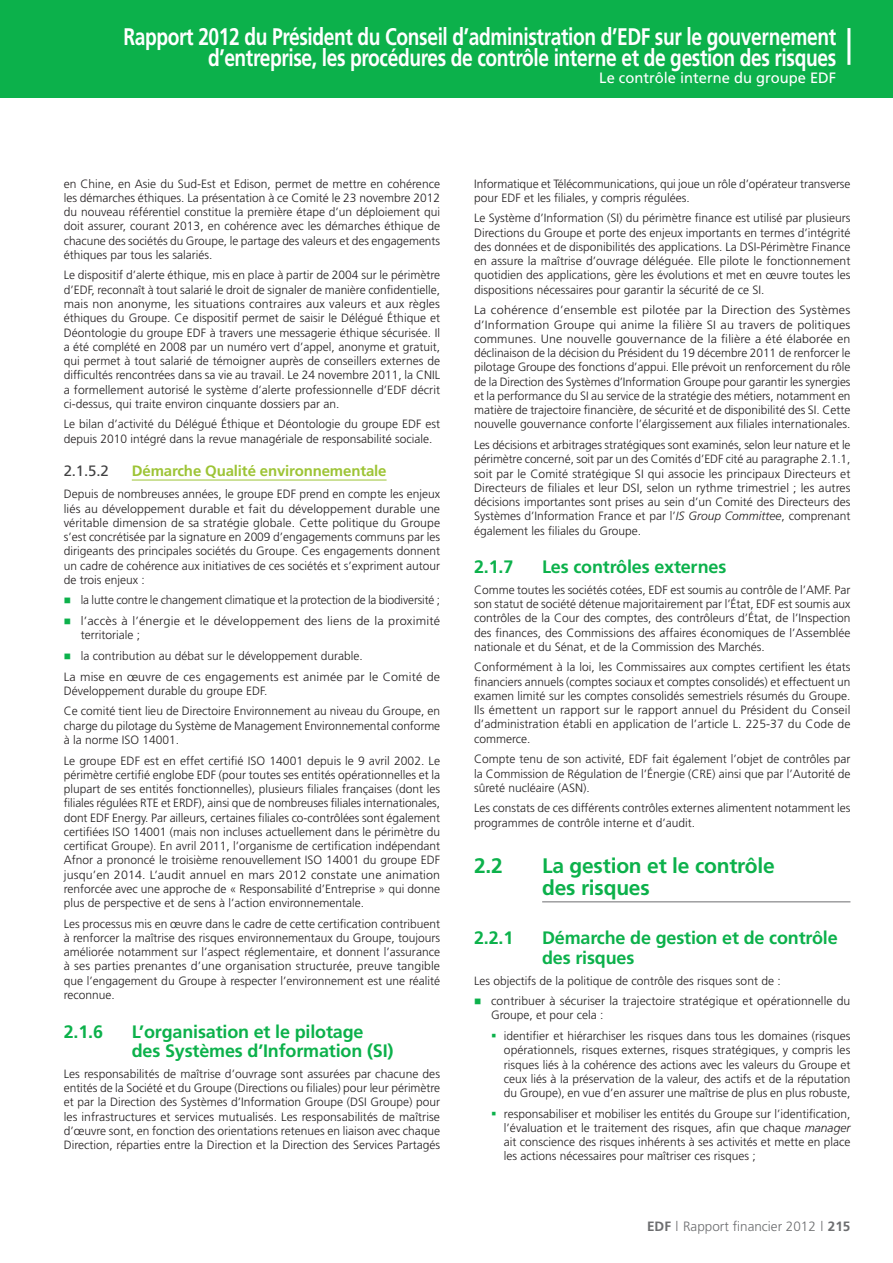
<style>
.page{position:relative;width:893px;height:1263px;background:#fff}
.page>*{position:absolute;margin:0;border:0;box-sizing:border-box;transform-origin:0 0}
.t1{font:700 24px/21px "Frutiger LT Std";letter-spacing:-.02em;color:#fff;text-align:right;scale:.8 1}
.t2{font:700 21px/22.5px "Frutiger LT Std";letter-spacing:-.01em;color:#0cb14b}
.t3{font:700 18px/19.5px "Frutiger LT Std";letter-spacing:-.01em;color:#0cb14b}
.t4{font:700 15px "Frutiger LT Std";letter-spacing:-.01em;color:#9dc435}
.t5{font:15px "Frutiger LT Std";color:#fff}
.t6{font:15px "Frutiger LT Std";color:#404041}
.t7{font:300 13.5px "Frutiger LT Std";color:#6d6e70}
.t8{font:300 12px/14.2px "Frutiger LT Std";color:#231f20;text-align:justify}
.t9{font:300 12px/14.2px "Frutiger LT Std";color:#231f20;text-align:justify;scale:1.06 1}
.t10{font:300 12px "Frutiger LT Std";color:#231f20;scale:1.04 1}
.s1{font-style:italic}
.s2{font-weight:700}
</style>
<div class="page">
<div style="left:0;top:0;width:893px;height:98px;background:#0cb14b"></div>
<hr style="left:847px;top:28px;width:3px;height:37px;background:#fff">
<hr style="left:132px;top:480px;width:255px;height:1px;background:#9dc435">
<hr style="left:542px;top:901px;width:308px;height:1px;background:#6d6e70">
<h1 class="t1" style="left:124px;top:27px;width:892px">Rapport 2012 du Président du Conseil d’administration d’EDF sur le gouvernement d’entreprise, les procédures de contrôle interne et de gestion des risques</h1>
<p class="t5" style="left:599px;top:71px;width:238px">Le contrôle interne du groupe EDF</p>
<p class="t8" style="left:64px;top:177px;width:378px">en Chine, en Asie du Sud-Est et Edison, permet de mettre en cohérence les démarches éthiques. La présentation à ce Comité le 23 novembre 2012 du nouveau référentiel constitue la première étape d’un déploiement qui doit assurer, courant 2013, en cohérence avec les démarches éthique de chacune des sociétés du Groupe, le partage des valeurs et des engagements éthiques par tous les salariés.</p>
<p class="t8" style="left:64px;top:269px;width:378px">Le dispositif d’alerte éthique, mis en place à partir de 2004 sur le périmètre d’EDF, reconnaît à tout salarié le droit de signaler de manière confidentielle, mais non anonyme, les situations contraires aux valeurs et aux règles éthiques du Groupe. Ce dispositif permet de saisir le Délégué Éthique et Déontologie du groupe EDF à travers une messagerie éthique sécurisée. Il a été complété en 2008 par un numéro vert d’appel, anonyme et gratuit, qui permet à tout salarié de témoigner auprès de conseillers externes de difficultés rencontrées dans sa vie au travail. Le 24 novembre 2011, la CNIL a formellement autorisé le système d’alerte professionnelle d’EDF décrit ci-dessus, qui traite environ cinquante dossiers par an.</p>
<p class="t8" style="left:64px;top:418px;width:378px">Le bilan d’activité du Délégué Éthique et Déontologie du groupe EDF est depuis 2010 intégré dans la revue managériale de responsabilité sociale.</p>
<p class="t6" style="left:64px;top:464px;width:46px">2.1.5.2</p>
<p class="t4" style="left:132px;top:464px;width:256px">Démarche Qualité environnementale</p>
<p class="t8" style="left:64px;top:488px;width:378px">Depuis de nombreuses années, le groupe EDF prend en compte les enjeux liés au développement durable et fait du développement durable une véritable dimension de sa stratégie globale. Cette politique du Groupe s’est concrétisée par la signature en 2009 d’engagements communs par les dirigeants des principales sociétés du Groupe. Ces engagements donnent un cadre de cohérence aux initiatives de ces sociétés et s’expriment autour de trois enjeux :</p>
<p class="t8" style="left:81px;top:590px;width:361px;line-height:20.7px">la lutte contre le changement climatique et la protection de la biodiversité ; l’accès à l’énergie et le développement des liens de la proximité</p>
<p class="t8" style="left:81px;top:629px;width:61px">territoriale ;</p>
<p class="t8" style="left:81px;top:649px;width:284px">la contribution au débat sur le développement durable.</p>
<p class="t10" style="left:64px;top:671px;width:363px">La mise en œuvre de ces engagements est animée par le Comité de</p>
<p class="t8" style="left:64px;top:681px;width:378px;line-height:20.7px">Développement durable du groupe EDF.<br>Ce comité tient lieu de Directoire Environnement au niveau du Groupe, en</p>
<p class="t8" style="left:64px;top:719px;width:378px">charge du pilotage du Système de Management Environnemental conforme à la norme ISO 14001.</p>
<p class="t8" style="left:64px;top:754px;width:378px">Le groupe EDF est en effet certifié ISO 14001 depuis le 9 avril 2002. Le périmètre certifié englobe EDF (pour toutes ses entités opérationnelles et la plupart de ses entités fonctionnelles), plusieurs filiales françaises (dont les filiales régulées RTE et ERDF), ainsi que de nombreuses filiales internationales, dont EDF Energy. Par ailleurs, certaines filiales co-contrôlées sont également certifiées ISO 14001 (mais non incluses actuellement dans le périmètre du certificat Groupe). En avril 2011, l’organisme de certification indépendant Afnor a prononcé le troisième renouvellement ISO 14001 du groupe EDF jusqu’en 2014. L’audit annuel en mars 2012 constate une animation renforcée avec une approche de « Responsabilité d’Entreprise » qui donne plus de perspective et de sens à l’action environnementale.</p>
<p class="t8" style="left:64px;top:917px;width:378px">Les processus mis en œuvre dans le cadre de cette certification contribuent à renforcer la maîtrise des risques environnementaux du Groupe, toujours améliorée notamment sur l’aspect réglementaire, et donnent l’assurance à ses parties prenantes d’une organisation structurée, preuve tangible que l’engagement du Groupe à respecter l’environnement est une réalité reconnue.</p>
<h3 class="t3" style="left:64px;top:1022px;width:41px">2.1.6</h3>
<h3 class="t3" style="left:132px;top:1022px;width:263px">L’organisation et le pilotage des Systèmes d’Information (SI)</h3>
<p class="t8" style="left:64px;top:1067px;width:378px">Les responsabilités de maîtrise d’ouvrage sont assurées par chacune des entités de la Société et du Groupe (Directions ou filiales) pour leur périmètre et par la Direction des Systèmes d’Information Groupe (DSI Groupe) pour les infrastructures et services mutualisés. Les responsabilités de maîtrise d’œuvre sont, en fonction des orientations retenues en liaison avec chaque Direction, réparties entre la Direction et la Direction des Services Partagés</p>
<p class="t8" style="left:474px;top:177px;width:378px">Informatique et Télécommunications, qui joue un rôle d’opérateur transverse pour EDF et les filiales, y compris régulées.</p>
<p class="t8" style="left:474px;top:212px;width:378px">Le Système d’Information (SI) du périmètre finance est utilisé par plusieurs Directions du Groupe et porte des enjeux importants en termes d’intégrité des données et de disponibilités des applications. La DSI-Périmètre Finance en assure la maîtrise d’ouvrage déléguée. Elle pilote le fonctionnement quotidien des applications, gère les évolutions et met en œuvre toutes les dispositions nécessaires pour garantir la sécurité de ce SI.</p>
<p class="t9" style="left:474px;top:304px;width:357px">La cohérence d’ensemble est pilotée par la Direction des Systèmes d’Information Groupe qui anime la filière SI au travers de politiques communes. Une nouvelle gouvernance de la filière a été élaborée en déclinaison de la décision du Président du 19 décembre 2011 de renforcer le pilotage Groupe des fonctions d’appui. Elle prévoit un renforcement du rôle de la Direction des Systèmes d’Information Groupe pour garantir les synergies et la performance du SI au service de la stratégie des métiers, notamment en matière de trajectoire financière, de sécurité et de disponibilité des SI. Cette nouvelle gouvernance conforte l’élargissement aux filiales internationales.</p>
<p class="t8" style="left:474px;top:438px;width:378px">Les décisions et arbitrages stratégiques sont examinés, selon leur nature et le périmètre concerné, soit par un des Comités d’EDF cité au paragraphe 2.1.1, soit par le Comité stratégique SI qui associe les principaux Directeurs et Directeurs de filiales et leur DSI, selon un rythme trimestriel ; les autres décisions importantes sont prises au sein d’un Comité des Directeurs des Systèmes d’Information France et par l’<span class="s1">IS Group Committee</span>, comprenant également les filiales du Groupe.</p>
<h3 class="t3" style="left:474px;top:558px;width:41px">2.1.7</h3>
<h3 class="t3" style="left:542px;top:558px;width:186px">Les contrôles externes</h3>
<p class="t8" style="left:474px;top:583px;width:378px">Comme toutes les sociétés cotées, EDF est soumis au contrôle de l’AMF. Par son statut de société détenue majoritairement par l’État, EDF est soumis aux contrôles de la Cour des comptes, des contrôleurs d’État, de l’Inspection des finances, des Commissions des affaires économiques de l’Assemblée nationale et du Sénat, et de la Commission des Marchés.</p>
<p class="t8" style="left:474px;top:661px;width:378px">Conformément à la loi, les Commissaires aux comptes certifient les états financiers annuels (comptes sociaux et comptes consolidés) et effectuent un examen limité sur les comptes consolidés semestriels résumés du Groupe.<br>Ils émettent un rapport sur le rapport annuel du Président du Conseil d’administration établi en application de l’article L. 225-37 du Code de commerce.</p>
<p class="t8" style="left:474px;top:753px;width:378px">Compte tenu de son activité, EDF fait également l’objet de contrôles par la Commission de Régulation de l’Énergie (CRE) ainsi que par l’Autorité de sûreté nucléaire (ASN).</p>
<p class="t8" style="left:474px;top:802px;width:378px">Les constats de ces différents contrôles externes alimentent notamment les programmes de contrôle interne et d’audit.</p>
<h2 class="t2" style="left:474px;top:855px;width:30px">2.2</h2>
<h2 class="t2" style="left:542px;top:855px;width:234px">La gestion et le contrôle des risques</h2>
<h3 class="t3" style="left:474px;top:929px;width:41px">2.2.1</h3>
<h3 class="t3" style="left:542px;top:929px;width:297px">Démarche de gestion et de contrôle des risques</h3>
<p class="t8" style="left:491px;top:970px;width:361px;line-height:20.7px;text-indent:-17px">Les objectifs de la politique de contrôle des risques sont de :<br>contribuer à sécuriser la trajectoire stratégique et opérationnelle du</p>
<p class="t8" style="left:504px;top:1005px;width:348px;line-height:20.7px;text-indent:-13px">Groupe, et pour cela :<br>identifier et hiérarchiser les risques dans tous les domaines (risques</p>
<p class="t8" style="left:504px;top:1043px;width:348px">opérationnels, risques externes, risques stratégiques, y compris les risques liés à la cohérence des actions avec les valeurs du Groupe et ceux liés à la préservation de la valeur, des actifs et de la réputation du Groupe), en vue d’en assurer une maîtrise de plus en plus robuste,</p>
<p class="t8" style="left:504px;top:1107px;width:348px">responsabiliser et mobiliser les entités du Groupe sur l’identification, l’évaluation et le traitement des risques, afin que chaque <span class="s1">manager </span>ait conscience des risques inhérents à ses activités et mette en place les actions nécessaires pour maîtriser ces risques ;</p>
<p class="t7" style="left:647px;top:1220px;width:205px"><span class="s2">EDF</span> l Rapport financier 2012 l <span class="s2">215</span></p>
</div>
